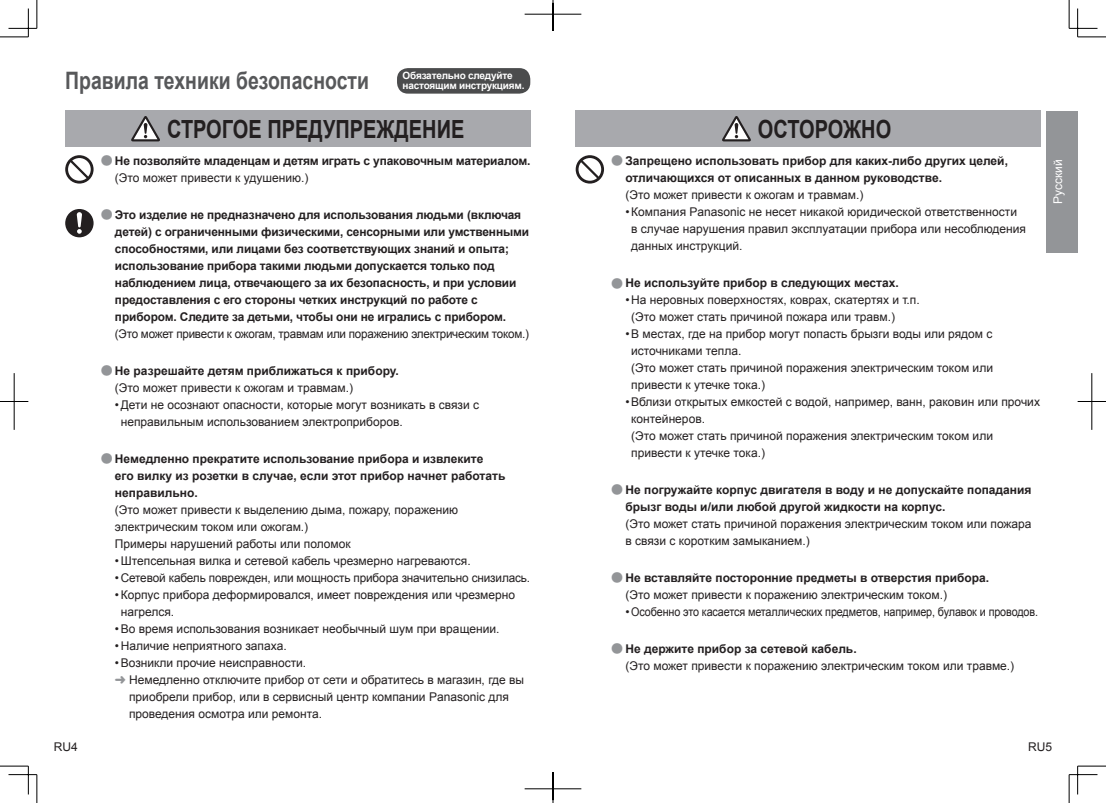
<style>
.page{position:relative;width:1106px;height:803px;background:#fff}
.page>*{position:absolute;margin:0;border:0;box-sizing:border-box;transform-origin:0 0}
.t1{font:700 25px "Arial";color:#231f20;scale:.8 1}
.t2{font:700 24px "Arial";color:#57585a;scale:.81 1}
.t3{font:12px/17px "Arial";color:#231f20}
.t4{font:700 12px/17px "Arial";letter-spacing:-.01em;color:#231f20}
.t5{font:12px "Arial";letter-spacing:-.02em;color:#231f20}
.t6{font:12px "Arial";color:#fff}
.t7{font:700 10px/10px "Arial";letter-spacing:-.02em;color:#fff}
.s1{font-family:"Shin Go Pro";font-weight:400;color:#939598}
.s2{font-weight:400}
.s3{color:#939598}
.s4{font-family:"Shin Go Pro";color:#939598}
.s5{font-weight:700}
</style>
<div class="page">
<div style="left:1046px;top:111px;width:31px;height:141px;background:#939598"></div>
<div style="left:575px;top:111px;width:465px;height:36px;background:#a8a9ad"></div>
<svg style="left:722px;top:116px;width:29px;height:25px"></svg>
<svg style="left:575px;top:155px;width:29px;height:28px"></svg>
<svg style="left:578px;top:158px;width:23px;height:23px"></svg>
<svg style="left:580px;top:160px;width:19px;height:19px"></svg>
<div style="left:65px;top:111px;width:465px;height:36px;background:#a8a9ad"></div>
<svg style="left:131px;top:116px;width:29px;height:25px"></svg>
<svg style="left:65px;top:209px;width:29px;height:28px"></svg>
<svg style="left:65px;top:155px;width:29px;height:28px"></svg>
<svg style="left:68px;top:158px;width:23px;height:23px"></svg>
<svg style="left:70px;top:160px;width:19px;height:19px"></svg>
<div style="left:397px;top:68px;width:133px;height:26px;background:#4b4c4d;border-radius:11px"></div>
<svg style="left:0;top:0;width:38px;height:38px"></svg>
<svg style="left:0;top:765px;width:38px;height:37px"></svg>
<svg style="left:1068px;top:0;width:38px;height:38px"></svg>
<svg style="left:1068px;top:765px;width:38px;height:37px"></svg>
<hr style="left:524px;top:14px;width:57px;height:1px;background:#000">
<hr style="left:524px;top:788px;width:57px;height:1px;background:#000">
<svg style="left:0;top:401px;width:28px;height:1px"></svg>
<hr style="left:14px;top:373px;width:1px;height:56px;background:#000">
<svg style="left:1077px;top:401px;width:29px;height:1px"></svg>
<hr style="left:1091px;top:373px;width:1px;height:56px;background:#000">
<svg style="left:552px;top:0;width:2px;height:31px"></svg>
<svg style="left:552px;top:772px;width:2px;height:30px"></svg>
<h2 class="t2" style="left:65px;top:63px;width:376px">Правила техники безопасности</h2>
<p class="t7" style="left:402px;top:71px;width:123px">Обязательно следуйте настоящим инструкциям.</p>
<h1 class="t1" style="left:167px;top:111px;width:373px">СТРОГОЕ ПРЕДУПРЕЖДЕНИЕ</h1>
<p class="t4" style="left:115px;top:152px;width:417px;text-indent:-14px"><span class="s1">●</span> Не позволяйте младенцам и детям играть с упаковочным материалом. <span class="s2">(Это может привести к удушению.)</span></p>
<p class="t4" style="left:115px;top:206px;width:415px;text-indent:-14px"><span class="s1">●</span> Это изделие не предназначено для использования людьми (включая детей) с ограниченными физическими, сенсорными или умственными способностями, или лицами без соответствующих знаний и опыта; использование прибора такими людьми допускается только под наблюдением лица, отвечающего за их безопасность, и при условии предоставления с его стороны четких инструкций по работе с прибором. Следите за детьми, чтобы они не игрались с прибором.</p>
<p class="t5" style="left:115px;top:325px;width:415px">(Это может привести к ожогам, травмам или поражению электрическим током.)</p>
<p class="t4" style="left:115px;top:362px;width:285px;text-indent:-14px"><span class="s1">●</span> Не разрешайте детям приближаться к прибору. <span class="s2">(Это может привести к ожогам и травмам.)</span></p>
<p class="t3" style="left:121px;top:396px;width:360px;text-indent:-6px">•Дети не осознают опасности, которые могут возникать в связи с неправильным использованием электроприборов.</p>
<p class="t4" style="left:115px;top:450px;width:392px;text-indent:-14px"><span class="s1">●</span> Немедленно прекратите использование прибора и извлеките<br>его вилку из розетки в случае, если этот прибор начнет работать неправильно.</p>
<p class="t3" style="left:115px;top:501px;width:344px">(Это может привести к выделению дыма, пожару, поражению электрическим током или ожогам.)<br>Примеры нарушений работы или поломок</p>
<p class="t3" style="left:115px;top:552px;width:357px">•Штепсельная вилка и сетевой кабель чрезмерно нагреваются.</p>
<p class="t3" style="left:115px;top:569px;width:417px">•Сетевой кабель поврежден, или мощность прибора значительно снизилась.</p>
<p class="t3" style="left:121px;top:586px;width:396px;text-indent:-6px">•Корпус прибора деформировался, имеет повреждения или чрезмерно нагрелся.</p>
<p class="t3" style="left:115px;top:620px;width:386px">•Во время использования возникает необычный шум при вращении.</p>
<p class="t3" style="left:115px;top:637px;width:173px">•Наличие неприятного запаха.</p>
<p class="t3" style="left:115px;top:654px;width:193px">•Возникли прочие неисправности.</p>
<p class="t3" style="left:115px;top:671px;width:411px"><span class="s3">➜</span> Немедленно отключите прибор от сети и обратитесь в магазин, где вы</p>
<p class="t3" style="left:129px;top:688px;width:381px">приобрели прибор, или в сервисный центр компании Panasonic для</p>
<p class="t3" style="left:129px;top:705px;width:194px">проведения осмотра или ремонта.</p>
<h1 class="t1" style="left:758px;top:111px;width:168px">ОСТОРОЖНО</h1>
<p class="t4" style="left:625px;top:152px;width:384px;text-indent:-14px"><span class="s1">●</span> Запрещено использовать прибор для каких-либо других целей, отличающихся от описанных в данном руководстве.</p>
<p class="t3" style="left:625px;top:186px;width:240px">(Это может привести к ожогам и травмам.)</p>
<p class="t3" style="left:631px;top:203px;width:396px;text-indent:-6px">•Компания Panasonic не несет никакой юридической ответственности в случае нарушения правил эксплуатации прибора или несоблюдения данных инструкций.</p>
<p class="t4" style="left:611px;top:274px;width:289px"><span class="s1">●</span> Не используйте прибор в следующих местах.</p>
<p class="t3" style="left:631px;top:291px;width:290px;text-indent:-6px">•На неровных поверхностях, коврах, скатертях и т.п. (Это может стать причиной пожара или травм.)</p>
<p class="t3" style="left:631px;top:325px;width:363px;text-indent:-6px">•В местах, где на прибор могут попасть брызги воды или рядом с источниками тепла.<br>(Это может стать причиной поражения электрическим током или привести к утечке тока.)</p>
<p class="t3" style="left:631px;top:393px;width:410px;text-indent:-6px">•Вблизи открытых емкостей с водой, например, ванн, раковин или прочих контейнеров.<br>(Это может стать причиной поражения электрическим током или привести к утечке тока.)</p>
<p class="t4" style="left:625px;top:481px;width:407px;text-indent:-14px"><span class="s1">●</span> Не погружайте корпус двигателя в воду и не допускайте попадания брызг воды и/или любой другой жидкости на корпус.</p>
<p class="t3" style="left:625px;top:515px;width:408px">(Это может стать причиной поражения электрическим током или пожара в связи с коротким замыканием.)</p>
<p class="t4" style="left:625px;top:569px;width:365px;text-indent:-14px"><span class="s1">●</span> Не вставляйте посторонние предметы в отверстия прибора. <span class="s2">(Это может привести к поражению электрическим током.)</span></p>
<p class="t3" style="left:625px;top:603px;width:414px">•Особенно это касается металлических предметов, например, булавок и проводов.</p>
<p class="t3" style="left:625px;top:639px;width:390px;text-indent:-14px"><span class="s4">●</span> <span class="s5">Не держите прибор за сетевой кабель.<br></span>(Это может привести к поражению электрическим током или травме.)</p>
<p class="t6" style="left:1049px;top:204px;width:46px;rotate:-90deg">Русский</p>
<p class="t3" style="left:54px;top:737px;width:25px">RU4</p>
<p class="t3" style="left:1028px;top:737px;width:25px">RU5</p>
</div>
